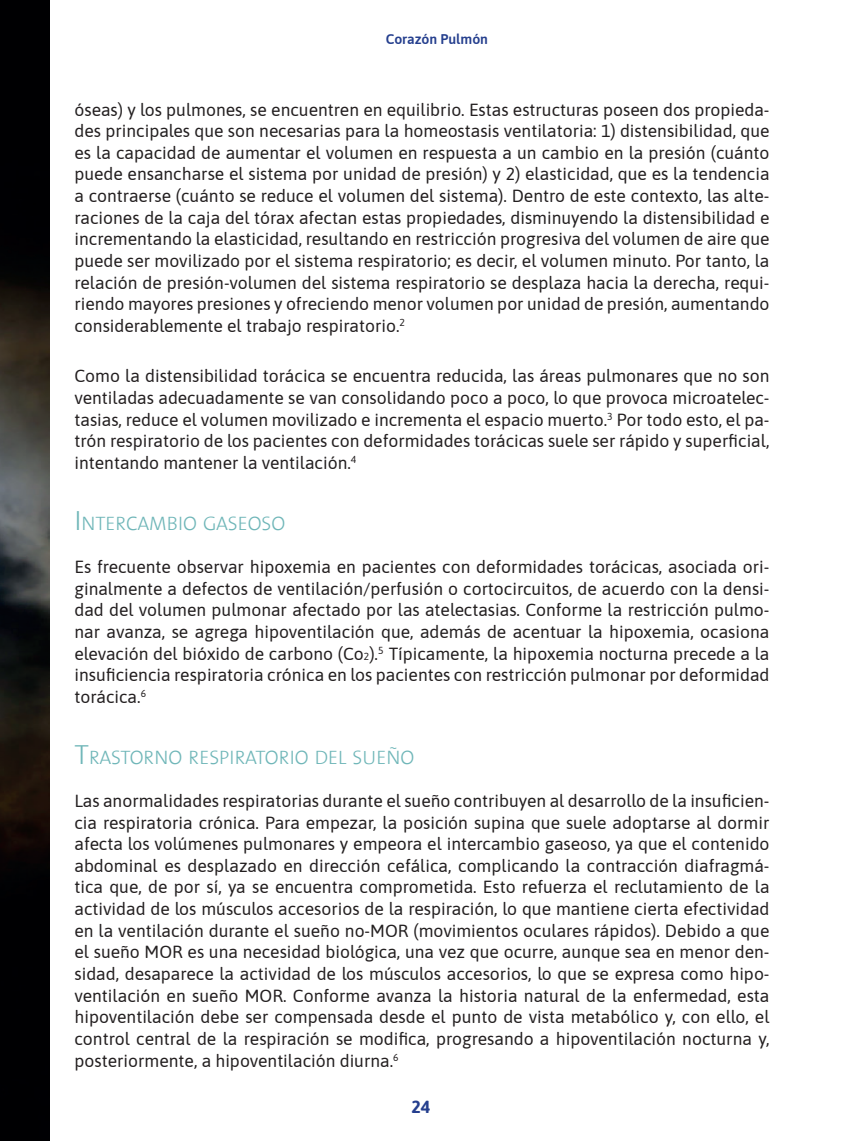
<style>
.page{position:relative;width:844px;height:1141px;background:#fff}
.page>*{position:absolute;margin:0;border:0;box-sizing:border-box;transform-origin:0 0}
.sub3{font:300 19.6px "The Sans";color:#6fb6b8}
.texto_gral{font:17.5px/21.7px "Asap";color:#231f20;text-align:justify}
.t1{font:700 17.5px "Asap";color:#253f8e}
.t2{font:600 14px "Asap";color:#253f8e}
.s1{font-size:28px}
</style>
<div class="page">
<img style="left:0;top:0;width:50px;height:1141px">
<p class="t2" style="left:385px;top:29px;width:104px">Corazón Pulmón</p>
<p class="texto_gral" style="left:74px;top:98px;width:696px">óseas) y los pulmones, se encuentren en equilibrio. Estas estructuras poseen dos propieda&shy;des principales que son necesarias para la homeostasis ventilatoria: 1) distensibilidad, que es la capacidad de aumentar el volumen en respuesta a un cambio en la presión (cuánto puede ensancharse el sistema por unidad de presión) y 2) elasticidad, que es la tendencia a contraerse (cuánto se reduce el volumen del sistema). Dentro de este contexto, las alte&shy;raciones de la caja del tórax afectan estas propiedades, disminuyendo la distensibilidad e incrementando la elasticidad, resultando en restricción progresiva del volumen de aire que puede ser movilizado por el sistema respiratorio; es decir, el volumen minuto. Por tanto, la relación de presión-volumen del sistema respiratorio se desplaza hacia la derecha, requi&shy;riendo mayores presiones y ofreciendo menor volumen por unidad de presión, aumentando considerablemente el trabajo respiratorio.<sup>2</sup></p>
<p class="texto_gral" style="left:74px;top:364px;width:696px">Como la distensibilidad torácica se encuentra reducida, las áreas pulmonares que no son ventiladas adecuadamente se van consolidando poco a poco, lo que provoca microatelec&shy;tasias, reduce el volumen movilizado e incrementa el espacio muerto.<sup>3</sup> Por todo esto, el pa&shy;trón respiratorio de los pacientes con deformidades torácicas suele ser rápido y superficial, intentando mantener la ventilación.<sup>4</sup></p>
<p class="sub3" style="left:74px;top:507px;width:212px"><span class="s1">I</span> NTERCAMBIO GASEOSO</p>
<p class="texto_gral" style="left:74px;top:555px;width:696px">Es frecuente observar hipoxemia en pacientes con deformidades torácicas, asociada ori&shy;ginalmente a defectos de ventilación/perfusión o cortocircuitos, de acuerdo con la densi&shy;dad del volumen pulmonar afectado por las atelectasias. Conforme la restricción pulmo&shy;nar avanza, se agrega hipoventilación que, además de acentuar la hipoxemia, ocasiona elevación del bióxido de carbono (Co2).<sup>5</sup> Típicamente, la hipoxemia nocturna precede a la insuficiencia respiratoria crónica en los pacientes con restricción pulmonar por deformidad torácica.<sup>6</sup></p>
<p class="sub3" style="left:74px;top:741px;width:341px"><span class="s1">T</span>RASTORNO RESPIRATORIO DEL SUEÑO</p>
<p class="texto_gral" style="left:74px;top:789px;width:696px">Las anormalidades respiratorias durante el sueño contribuyen al desarrollo de la insuficien&shy;cia respiratoria crónica. Para empezar, la posición supina que suele adoptarse al dormir afecta los volúmenes pulmonares y empeora el intercambio gaseoso, ya que el contenido abdominal es desplazado en dirección cefálica, complicando la contracción diafragmá&shy;tica que, de por sí, ya se encuentra comprometida. Esto refuerza el reclutamiento de la actividad de los músculos accesorios de la respiración, lo que mantiene cierta efectividad en la ventilación durante el sueño no-MOR (movimientos oculares rápidos). Debido a que el sueño MOR es una necesidad biológica, una vez que ocurre, aunque sea en menor den&shy;sidad, desaparece la actividad de los músculos accesorios, lo que se expresa como hipo&shy;ventilación en sueño MOR. Conforme avanza la historia natural de la enfermedad, esta hipoventilación debe ser compensada desde el punto de vista metabólico y, con ello, el control central de la respiración se modifica, progresando a hipoventilación nocturna y, posteriormente, a hipoventilación diurna.<sup>6</sup></p>
<p class="t1" style="left:411px;top:1094px;width:20px">24</p>
</div>
